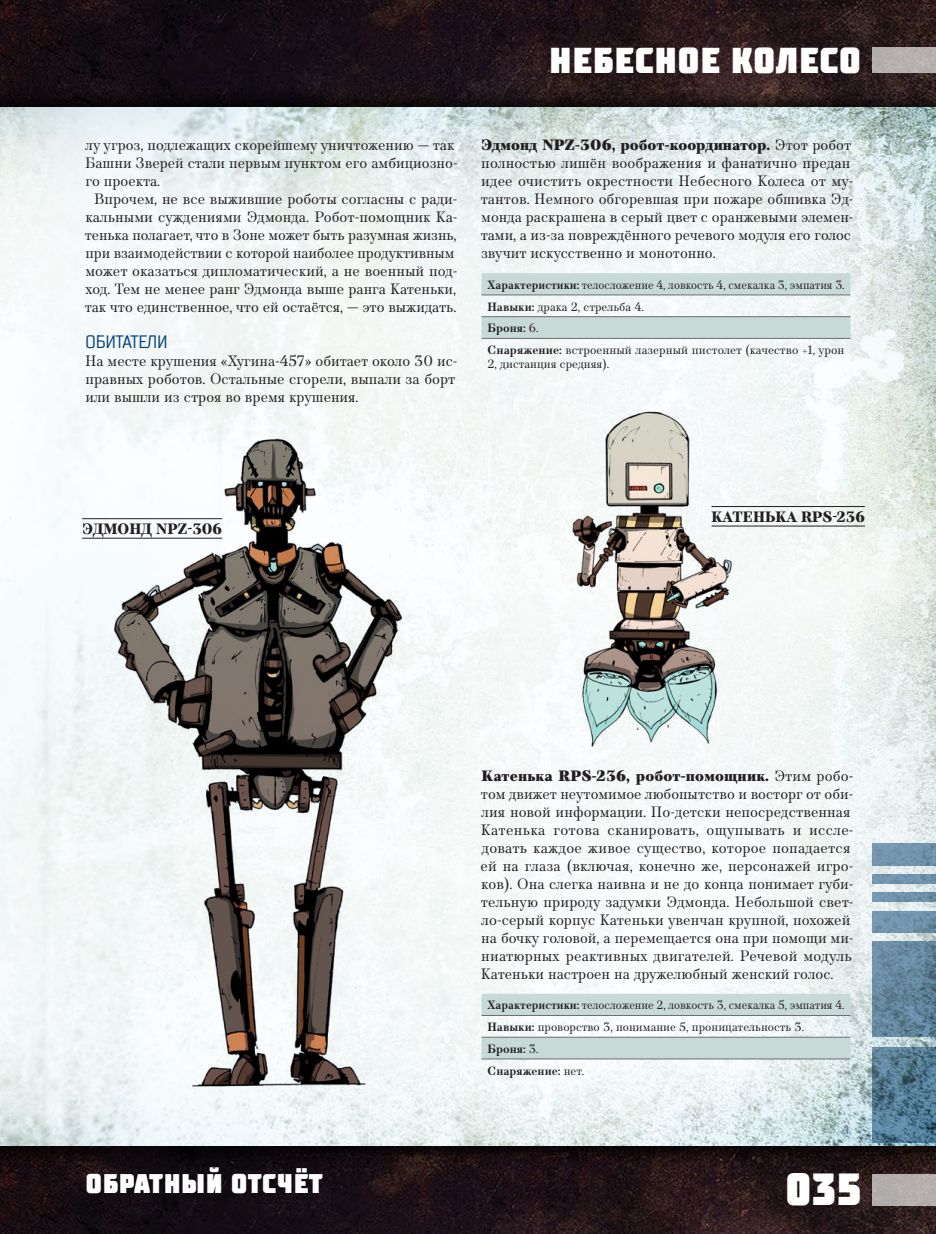
<style>
.page{position:relative;width:936px;height:1234px;background:#fff}
.page>*{position:absolute;margin:0;border:0;box-sizing:border-box;transform-origin:0 0}
.t1{font:900 45px "TT Supermolot Condensed";color:#fff}
.t2{font:900 36px "TT Supermolot Condensed";letter-spacing:.01em;color:#fff}
.t3{font:900 27px "TT Supermolot Condensed";letter-spacing:.015em;color:#fff}
.t4{font:18px "TT Supermolot Condensed";letter-spacing:-.04em;color:#004278}
.t5{font:15px/18px "TT Barrels";color:#231f20}
.t6{font:800 15px "TT Barrels";color:#231f20}
.t7{font:12px/21.8px "TT Barrels";color:#231f20;scale:.96 1}
.t8{font:12px "TT Barrels";color:#231f20}
.s1{font-weight:900}
.s2{font-weight:700}
</style>
<div class="page">
<img style="left:0;top:109px;width:935px;height:1028px">
<img style="left:87px;top:404px;width:354px;height:711px">
<img style="left:553px;top:402px;width:195px;height:354px">
<div style="left:0;top:0;width:935px;height:109px;background:#231f20;opacity:.75"></div>
<div style="left:0;top:0;width:13px;height:109px;background:#231f20;opacity:.75"></div>
<div style="left:0;top:1137px;width:935px;height:96px;background:#231f20;opacity:.75"></div>
<div style="left:0;top:1137px;width:13px;height:96px;background:#231f20;opacity:.75"></div>
<svg style="left:872px;top:843px;width:63px;height:22px"></svg>
<svg style="left:872px;top:874px;width:63px;height:10px"></svg>
<svg style="left:872px;top:891px;width:63px;height:10px"></svg>
<svg style="left:872px;top:911px;width:63px;height:21px"></svg>
<svg style="left:872px;top:940px;width:63px;height:96px;background:#64869c"></svg>
<svg style="left:872px;top:1047px;width:63px;height:95px;background:#527991"></svg>
<div style="left:872px;top:1173px;width:63px;height:32px;background:#b3aeae"></div>
<div style="left:872px;top:47px;width:63px;height:26px;background:#b5afaf"></div>
<svg style="left:481px;top:273px;width:369px;height:65px"></svg>
<hr style="left:481px;top:294px;width:369px;height:1px;background:#6d6e71">
<hr style="left:481px;top:316px;width:369px;height:1px;background:#6d6e71">
<hr style="left:481px;top:338px;width:369px;height:1px;background:#6d6e71">
<svg style="left:481px;top:993px;width:369px;height:65px"></svg>
<hr style="left:481px;top:1014px;width:369px;height:1px;background:#6d6e71">
<hr style="left:481px;top:1036px;width:369px;height:1px;background:#6d6e71">
<hr style="left:481px;top:1058px;width:369px;height:1px;background:#6d6e71">
<hr style="left:82px;top:537px;width:140px;height:1px;background:#231f20">
<hr style="left:82px;top:518px;width:140px;height:1px;background:#231f20">
<hr style="left:711px;top:525px;width:153px;height:1px;background:#231f20">
<hr style="left:711px;top:506px;width:153px;height:1px;background:#231f20">
<h2 class="t2" style="left:549px;top:38px;width:107px">Небесно</h2>
<h2 class="t2" style="left:700px;top:38px;width:139px">е колесо</h2>
<p class="t5" style="left:86px;top:136px;width:370px">лу угроз, подлежащих скорейшему уничтожению — так</p>
<p class="t5" style="left:85px;top:154px;width:374px">Башни Зверей стали первым пунктом его амбициозно‑</p>
<p class="t5" style="left:85px;top:172px;width:76px">го проекта.</p>
<p class="t5" style="left:94px;top:190px;width:365px">Впрочем, не все выжившие роботы согласны с ради‑</p>
<p class="t5" style="left:85px;top:208px;width:373px">кальными суждениями Эдмонда. Робот-помощник Ка‑</p>
<p class="t5" style="left:85px;top:226px;width:373px">тенька полагает, что в Зоне может быть разумная жизнь,</p>
<p class="t5" style="left:85px;top:244px;width:370px">при взаимодействии с которой наиболее продуктивным</p>
<p class="t5" style="left:85px;top:262px;width:373px">может оказаться дипломатический, а не военный под‑</p>
<p class="t5" style="left:85px;top:280px;width:372px">ход. Тем не менее ранг Эдмонда выше ранга Катеньки,</p>
<p class="t5" style="left:85px;top:298px;width:373px">так что единственное, что ей остаётся, — это выжидать.</p>
<p class="t4" style="left:85px;top:331px;width:84px">ОБИТ♥АТЕЛИ</p>
<p class="t5" style="left:85px;top:352px;width:374px">На месте крушения «Хугина-457» обитает около 30 ис‑ правных роботов. Остальные сгорели, выпали за борт или вышли из строя во время крушения.</p>
<p class="t5" style="left:481px;top:136px;width:374px"><span class="s1">Эдмонд NPZ-306, робот-координатор.</span> Этот робот полностью лишён воображения и фанатично предан идее очистить окрестности Небесного Колеса от му‑ тантов. Немного обгоревшая при пожаре обшивка Эд‑ монда раскрашена в серый цвет с оранжевыми элемен‑ тами, а из‑за повреждённого речевого модуля его голос звучит искусственно и монотонно.</p>
<p class="t7" style="left:487px;top:274px;width:373px"><span class="s2">Характеристики:</span> телосложение 4, ловкость 4, смекалка 3, эмпатия 3.<br><span class="s2">Навыки:</span> драка 2, стрельба 4.<br><span class="s2">Броня:</span> 6.<br><span class="s2">Снаряжение:</span> встроенный лазерный пистолет (качество +1, урон</p>
<p class="t8" style="left:487px;top:356px;width:123px">2, дистанция средняя).</p>
<p class="t6" style="left:82px;top:519px;width:141px">ЭДМОНД NPZ-306</p>
<p class="t6" style="left:711px;top:507px;width:155px">КАТЕНЬКА RPS-236</p>
<p class="t5" style="left:480px;top:766px;width:374px"><span class="s1">Катенька RPS-236, робот-помощник.</span> Этим робо‑ том движет неутомимое любопытство и восторг от оби‑ лия новой информации. По-детски непосредственная Катенька готова сканировать, ощупывать и иссле‑ довать каждое живое существо, которое попадается ей на глаза (включая, конечно же, персонажей игро‑ ков). Она слегка наивна и не до конца понимает губи‑ тельную природу задумки Эдмонда. Небольшой свет‑ ло-серый корпус Катеньки увенчан крупной, похожей на бочку головой, а перемещается она при помощи ми‑ ниатюрных реактивных двигателей. Речевой модуль Катеньки настроен на дружелюбный женский голос.</p>
<p class="t7" style="left:487px;top:994px;width:373px"><span class="s2">Характеристики:</span> телосложение 2, ловкость 3, смекалка 5, эмпатия 4.<br><span class="s2">Навыки:</span> проворство 3, понимание 5, проницательность 3.<br><span class="s2">Броня:</span> 3.<br><span class="s2">Снаряжение:</span> нет.</p>
<h3 class="t3" style="left:86px;top:1167px;width:239px">ОБРАТНЫЙ ОТСЧЁТ</h3>
<h1 class="t1" style="left:785px;top:1162px;width:78px">035</h1>
</div>
